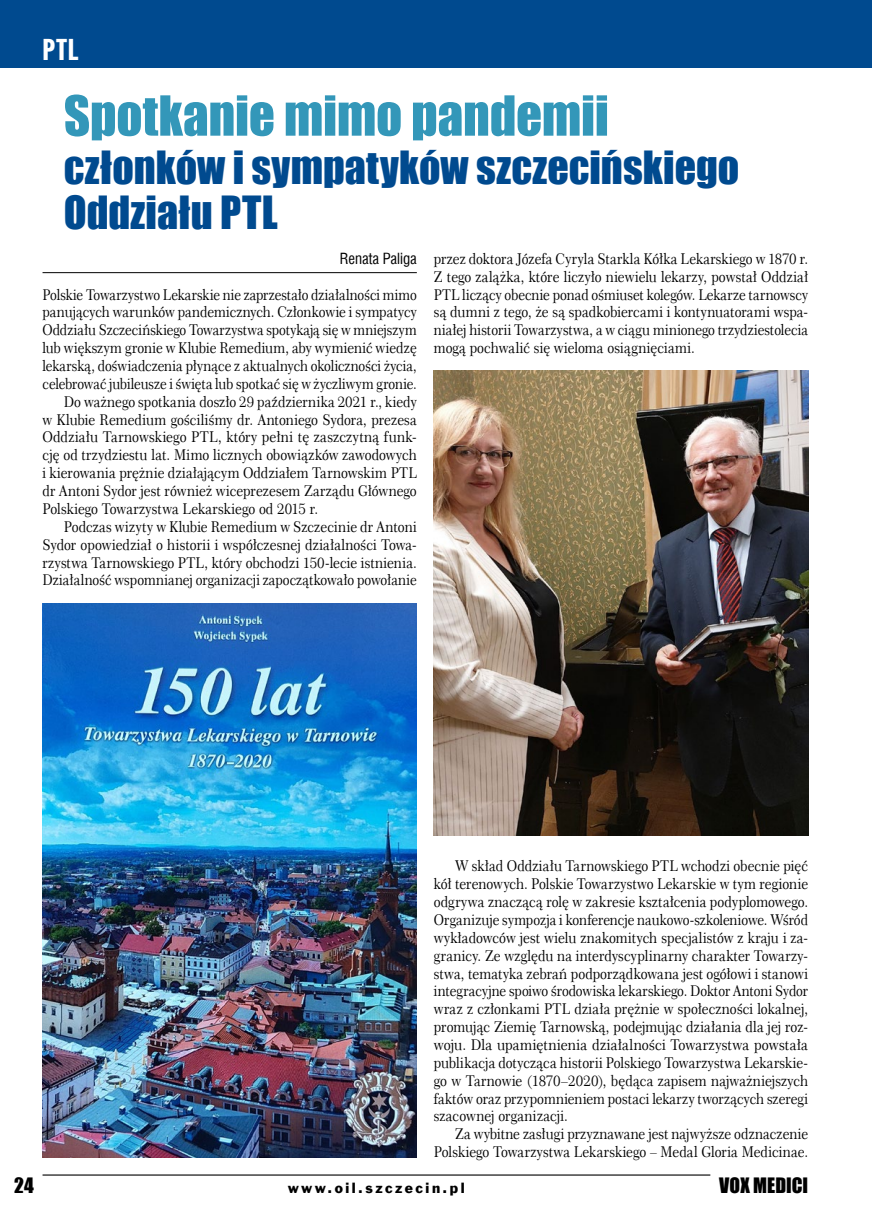
<style>
.page{position:relative;width:872px;height:1221px;background:#fff}
.page>*{position:absolute;margin:0;border:0;box-sizing:border-box;transform-origin:0 0}
.t1{font:51px "Impact";letter-spacing:-.005em;color:#3397b9}
.t2{font:42px/45px "Impact";color:#004a8f}
.t3{font:30px "Frank Goth X Cn EU";color:#fff}
.t4{font:19.5px "Impact";color:#000}
.t5{font:15px "Swis 721 Cn EU";color:#000}
.t6{font:14.85px/17.9px "Century 751 No 2 EU";letter-spacing:.005em;color:#000;text-align:justify;scale:.91 1}
.t7{font:14.85px/17.9px "Century 751 No 2 EU";letter-spacing:.005em;color:#000;text-align:right;scale:.9 1}
.t8{font:14.85px "Century 751 No 2 EU";letter-spacing:.005em;color:#000;scale:.89 1}
.t9{font:14.85px "Century 751 No 2 EU";letter-spacing:.005em;color:#000;scale:.92 1}
.t10{font:13.5px "Frank Goth EU";letter-spacing:.185em;color:#000}
</style>
<div class="page">
<div style="left:0;top:0;width:872px;height:68px;background:#004a8f"></div>
<hr style="left:43px;top:1174px;width:667px;height:1px;background:#000">
<hr style="left:43px;top:272px;width:374px;height:1px;background:#000">
<img style="left:43px;top:603px;width:374px;height:554px">
<img style="left:434px;top:371px;width:374px;height:464px">
<h3 class="t3" style="left:43px;top:31px;width:37px">PTL</h3>
<h1 class="t1" style="left:64px;top:76px;width:546px">Spotkanie mimo pandemii</h1>
<h2 class="t2" style="left:64px;top:144px;width:677px">członków i sympatyków szczecińskiego<br>Oddziału PTL</h2>
<p class="t5" style="left:340px;top:248px;width:78px">Renata Paliga</p>
<p class="t8" style="left:43px;top:285px;width:422px">Polskie Towarzystwo Lekarskie nie zaprzestało działalności mimo</p>
<p class="t7" style="left:43px;top:303px;width:417px">panujących warunków pandemicznych. Członkowie i sympatycy</p>
<p class="t8" style="left:43px;top:321px;width:422px">Oddziału Szczecińskiego Towarzystwa spotykają się w mniejszym</p>
<p class="t7" style="left:43px;top:339px;width:417px">lub większym gronie w Klubie Remedium, aby wymienić wiedzę</p>
<p class="t7" style="left:43px;top:357px;width:417px">lekarską, doświadczenia płynące z aktualnych okoliczności życia,</p>
<p class="t8" style="left:43px;top:374px;width:422px">celebrować jubileusze i święta lub spotkać się w życzliwym gronie.</p>
<p class="t6" style="left:64px;top:393px;width:389px">Do ważnego spotkania doszło 29 października 2021 r., kiedy</p>
<p class="t6" style="left:43px;top:410px;width:413px">w Klubie Remedium gościliśmy dr. Antoniego Sydora, prezesa</p>
<p class="t9" style="left:43px;top:428px;width:408px">Oddziału Tarnowskiego PTL, który pełni tę zaszczytną funk-</p>
<p class="t6" style="left:43px;top:446px;width:413px">cję od trzydziestu lat. Mimo licznych obowiązków zawodowych</p>
<p class="t6" style="left:43px;top:464px;width:413px">i kierowania prężnie działającym Oddziałem Tarnowskim PTL</p>
<p class="t6" style="left:43px;top:482px;width:413px">dr Antoni Sydor jest również wiceprezesem Zarządu Głównego</p>
<p class="t6" style="left:43px;top:500px;width:304px">Polskiego Towarzystwa Lekarskiego od 2015 r.</p>
<p class="t6" style="left:64px;top:518px;width:389px">Podczas wizyty w Klubie Remedium w Szczecinie dr Antoni</p>
<p class="t6" style="left:43px;top:535px;width:413px">Sydor opowiedział o historii i współczesnej działalności Towa-</p>
<p class="t6" style="left:43px;top:553px;width:413px">rzystwa Tarnowskiego PTL, który obchodzi 150-lecie istnienia.</p>
<p class="t7" style="left:43px;top:571px;width:417px">Działalność wspomnianej organizacji zapoczątkowało powołanie</p>
<p class="t6" style="left:434px;top:250px;width:413px">przez doktora Józefa Cyryla Starkla Kółka Lekarskiego w 1870 r.<br>Z tego zalążka, które liczyło niewielu lekarzy, powstał Oddział PTL liczący obecnie ponad ośmiuset kolegów. Lekarze tarnowscy są dumni z tego, że są spadkobiercami i kontynuatorami wspa&shy;niałej historii Towarzystwa, a w ciągu minionego trzydziestolecia mogą pochwalić się wieloma osiągnięciami.</p>
<p class="t6" style="left:434px;top:857px;width:413px;text-indent:21px">W skład Oddziału Tarnowskiego PTL wchodzi obecnie pięć kół terenowych. Polskie Towarzystwo Lekarskie w tym regionie odgrywa znaczącą rolę w zakresie kształcenia podyplomowego.<br>Organizuje sympozja i konferencje naukowo-szkoleniowe. Wśród wykładowców jest wielu znakomitych specjalistów z kraju i za&shy;granicy. Ze względu na interdyscyplinarny charakter Towarzy&shy;stwa, tematyka zebrań podporządkowana jest ogółowi i stanowi integracyjne spoiwo środowiska lekarskiego. Doktor Antoni Sydor wraz z członkami PTL działa prężnie w społeczności lokalnej, promując Ziemię Tarnowską, podejmując działania dla jej roz&shy;woju. Dla upamiętnienia działalności Towarzystwa powstała publikacja dotycząca historii Polskiego Towarzystwa Lekarskie&shy;go w Tarnowie (1870–2020), będąca zapisem najważniejszych faktów oraz przypomnieniem postaci lekarzy tworzących szeregi szacownej organizacji.</p>
<p class="t7" style="left:434px;top:1125px;width:417px">Za wybitne zasługi przyznawane jest najwyższe odznaczenie<br>Polskiego Towarzystwa Lekarskiego – Medal Gloria Medicinae.</p>
<h3 class="t4" style="left:14px;top:1169px;width:21px">24</h3>
<p class="t10" style="left:288px;top:1179px;width:178px">www.oil.szczecin.pl</p>
<h3 class="t4" style="left:719px;top:1169px;width:90px">VOX MEDICI</h3>
</div>
